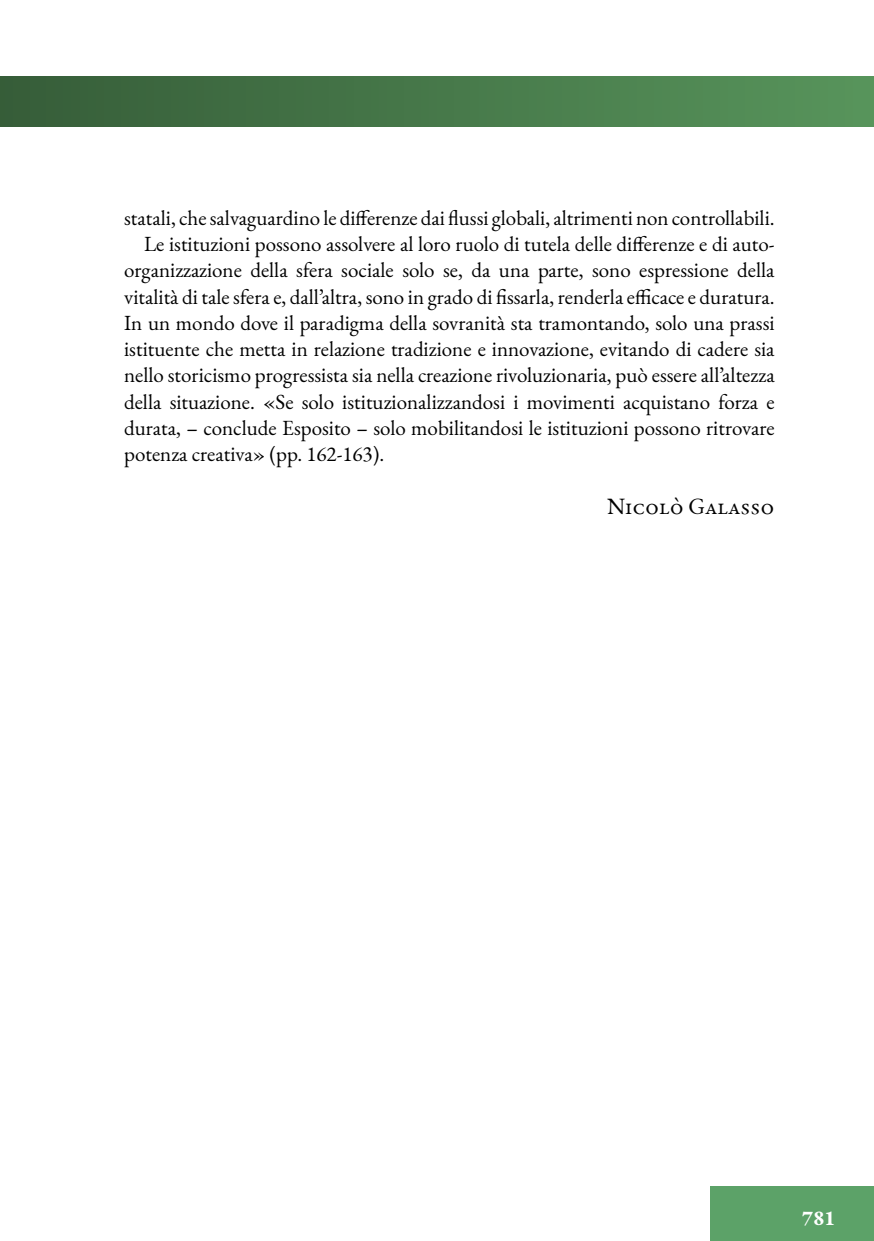
<style>
.page{position:relative;width:874px;height:1241px;background:#fff}
.page>*{position:absolute;margin:0;border:0;box-sizing:border-box;transform-origin:0 0}
.t1{font:22.75px "EB Garamond";letter-spacing:.07em;color:#000}
.t2{font:21px "EB Garamond";color:#000}
.t3{font:700 21px "EB Garamond";color:#fff}
</style>
<div class="page">
<div style="left:0;top:77px;width:873px;height:49px;background:linear-gradient(to right,#365d38,#57945b)"></div>
<div style="left:709px;top:1186px;width:164px;height:54px;background:#5ca268"></div>
<p class="t2" style="left:124px;top:204px;width:651px">statali, che salvaguardino le differenze dai flussi globali, altrimenti non controllabili.</p>
<p class="t2" style="left:144px;top:230px;width:632px">Le istituzioni possono assolvere al loro ruolo di tutela delle differenze e di auto-</p>
<p class="t2" style="left:124px;top:256px;width:651px">organizzazione della sfera sociale solo se, da una parte, sono espressione della</p>
<p class="t2" style="left:124px;top:283px;width:651px">vitalità di tale sfera e, dall’altra, sono in grado di fissarla, renderla efficace e duratura.</p>
<p class="t2" style="left:124px;top:309px;width:651px">In un mondo dove il paradigma della sovranità sta tramontando, solo una prassi</p>
<p class="t2" style="left:124px;top:335px;width:651px">istituente che metta in relazione tradizione e innovazione, evitando di cadere sia</p>
<p class="t2" style="left:124px;top:361px;width:651px">nello storicismo progressista sia nella creazione rivoluzionaria, può essere all’altezza</p>
<p class="t2" style="left:124px;top:388px;width:651px">della situazione. «Se solo istituzionalizzandosi i movimenti acquistano forza e</p>
<p class="t2" style="left:124px;top:414px;width:651px">durata, – conclude Esposito – solo mobilitandosi le istituzioni possono ritrovare</p>
<p class="t2" style="left:124px;top:440px;width:261px">potenza creativa» (pp. 162-163).</p>
<p class="t1" style="left:607px;top:491px;width:169px">Nicolò Galasso</p>
<p class="t3" style="left:801px;top:1204px;width:35px">781</p>
</div>
